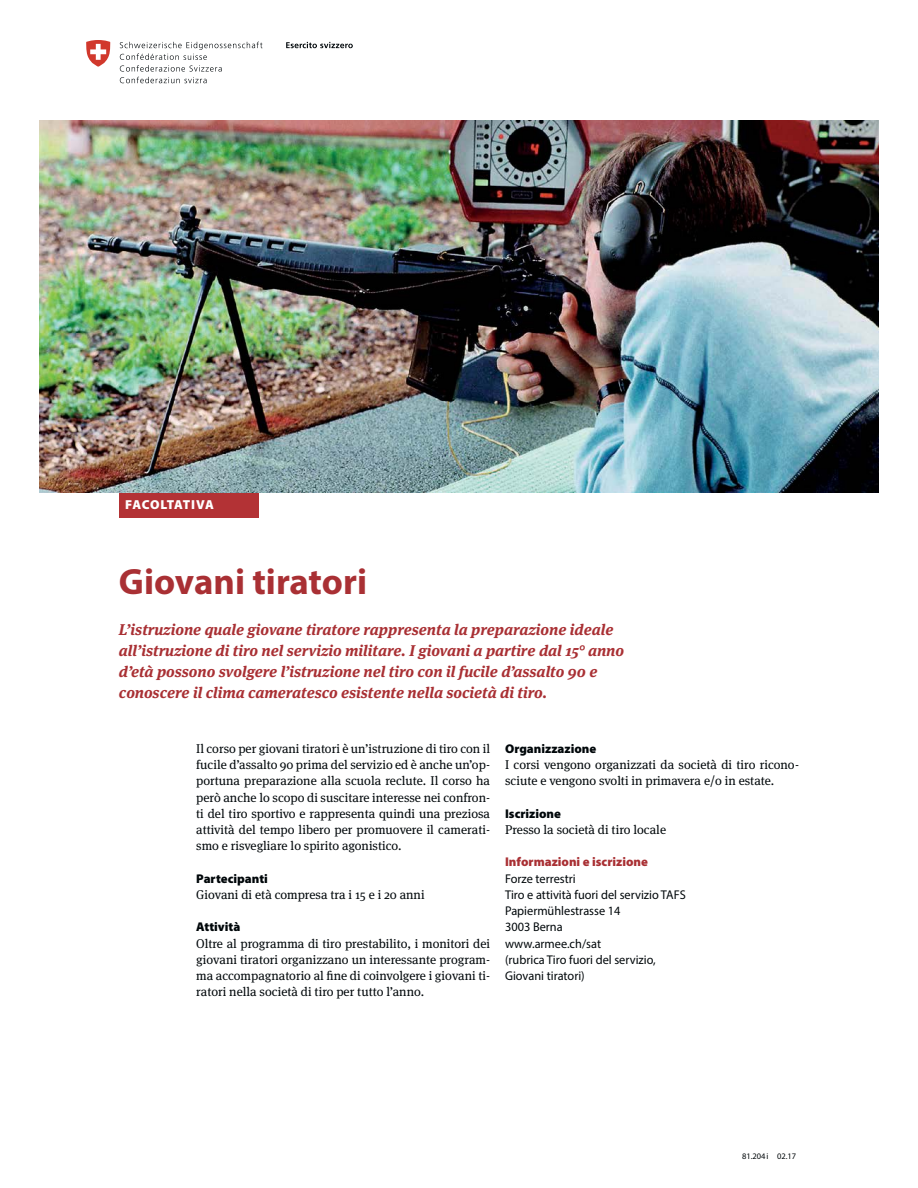
<style>
.page{position:relative;width:918px;height:1188px;background:#fff}
.page>*{position:absolute;margin:0;border:0;box-sizing:border-box;transform-origin:0 0}
.t1{font:700 36.75px "Myriad Pro";color:#a93034}
.t2{font:italic 700 15.45px/21.1px "Meta Serif OT";color:#a93034}
.t3{font:900 13.05px "Myriad Pro";letter-spacing:.025em;color:#fff}
.t4{font:12.75px/16.2px "Meta Serif OT";color:#00070a;text-align:justify}
.t5{font:12.75px/16.2px "Myriad Pro";color:#00070a}
.t6{font:900 12.75px "Myriad Pro";color:#00070a}
.t7{font:900 12.75px "Myriad Pro";color:#a93034}
.t8{font:8.4px "Myriad Pro";color:#00070a}
</style>
<div class="page">
<svg style="left:286px;top:42px;width:67px;height:6px"></svg>
<svg style="left:120px;top:42px;width:142px;height:41px"></svg>
<svg style="left:86px;top:40px;width:25px;height:27px"></svg>
<div style="left:119px;top:493px;width:139px;height:25px;background:#b33235"></div>
<img style="left:39px;top:120px;width:840px;height:373px">
<p class="t3" style="left:125px;top:497px;width:90px">FACOLTATIVA</p>
<h1 class="t1" style="left:119px;top:560px;width:250px">Giovani tiratori</h1>
<p class="t2" style="left:119px;top:620px;width:507px">L’istruzione quale giovane tiratore rappresenta la preparazione ideale all’istruzione di tiro nel servizio militare. I giovani a partire dal 15° anno d’età possono svolgere l’istruzione nel tiro con il fucile d’assalto 90 e conoscere il clima cameratesco esistente nella società di tiro.</p>
<p class="t4" style="left:196px;top:741px;width:295px">Il corso per giovani tiratori è un’istruzione di tiro con il fucile d’assalto 90 prima del servizio ed è anche un’op&shy;portuna preparazione alla scuola reclute. Il corso ha però anche lo scopo di suscitare interesse nei confron&shy;ti del tiro sportivo e rappresenta quindi una preziosa attività del tempo libero per promuovere il camerati&shy;smo e risvegliare lo spirito agonistico.</p>
<p class="t6" style="left:196px;top:871px;width:73px">Partecipanti</p>
<p class="t4" style="left:196px;top:887px;width:230px">Giovani di età compresa tra i 15 e i 20 anni</p>
<p class="t6" style="left:196px;top:920px;width:46px">Attività</p>
<p class="t4" style="left:196px;top:936px;width:295px">Oltre al programma di tiro prestabilito, i monitori dei giovani tiratori organizzano un interessante program&shy;ma accompagnatorio al fine di coinvolgere i giovani ti&shy;ratori nella società di tiro per tutto l’anno.</p>
<p class="t6" style="left:505px;top:741px;width:93px">Organizzazione</p>
<p class="t4" style="left:505px;top:757px;width:295px">I corsi vengono organizzati da società di tiro ricono&shy;sciute e vengono svolti in primavera e/o in estate.</p>
<p class="t6" style="left:505px;top:806px;width:57px">Iscrizione</p>
<p class="t4" style="left:505px;top:822px;width:163px">Presso la società di tiro locale</p>
<p class="t7" style="left:505px;top:855px;width:144px">Informazioni e iscrizione</p>
<p class="t5" style="left:505px;top:870px;width:182px">Forze terrestri<br>Tiro e attività fuori del servizio TAFS<br>Papiermühlestrasse 14<br>3003 Berna<br>www.armee.ch/sat<br>(rubrica Tiro fuori del servizio,<br>Giovani tiratori)</p>
<p class="t8" style="left:742px;top:1151px;width:56px">81.204 i 02.17</p>
</div>
